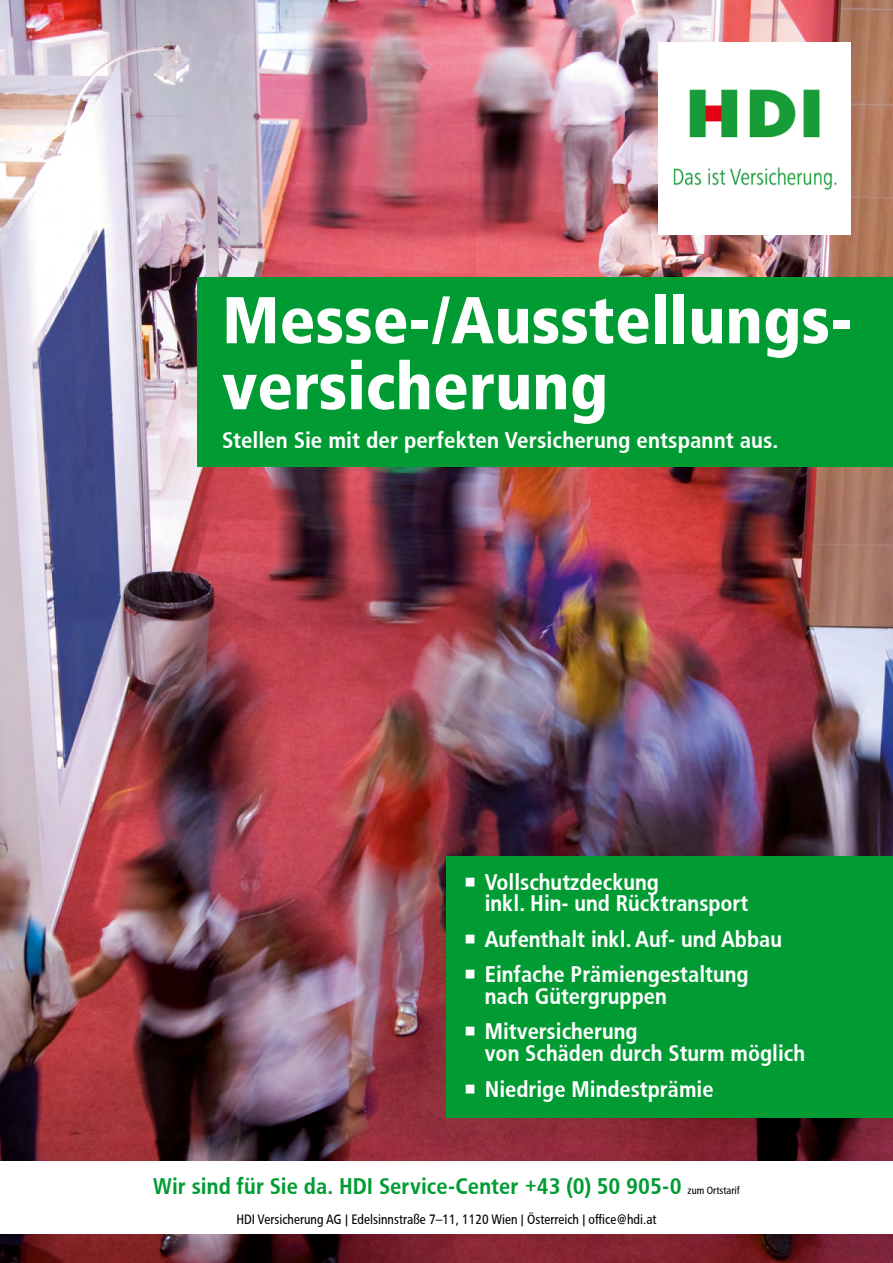
<style>
.page{position:relative;width:893px;height:1263px;background:#fff}
.page>*{position:absolute;margin:0;border:0;box-sizing:border-box;transform-origin:0 0}
.t1{font:66px/66px "HDI Gerling Sans Cond Black";color:#fff}
.t2{font:22.5px/21.6px "HDI Gerling Sans Cond Bold";color:#fff}
.t3{font:22.5px "HDI Gerling Sans Cond Bold";color:#009c33}
.t4{font:13.5px "HDI Gerling Sans Cond Regular";color:#000}
.s1{font-family:"HDI Gerling Sans Cond Regular";font-size:10.5px;color:#000}
</style>
<div class="page">
<img style="left:0;top:0;width:893px;height:1263px">
<div style="left:446px;top:856px;width:447px;height:262px;background:#009c33"></div>
<div style="left:0;top:1161px;width:893px;height:72px;background:#fff"></div>
<div style="left:198px;top:277px;width:695px;height:189px;background:#009c33"></div>
<img style="left:658px;top:43px;width:192px;height:191px">
<p class="t1" style="left:222px;top:288px;width:626px">Messe-/Ausstellungs&shy;versicherung</p>
<p class="t2" style="left:222px;top:430px;width:558px">Stellen Sie mit der perfekten Versicherung entspannt aus.</p>
<p class="t2" style="left:485px;top:871px;width:265px;text-indent:-21px">• Vollschutzdeckung<br>inkl. Hin- und Rücktransport</p>
<p class="t2" style="left:463px;top:928px;width:320px">• Aufenthalt inkl. Auf- und Abbau</p>
<p class="t2" style="left:485px;top:964px;width:265px;text-indent:-21px">• Einfache Prämiengestaltung nach Gütergruppen</p>
<p class="t2" style="left:485px;top:1021px;width:322px;text-indent:-21px">• Mitversicherung<br>von Schäden durch Sturm möglich</p>
<p class="t2" style="left:463px;top:1078px;width:252px">• Niedrige Mindestprämie</p>
<p class="t3" style="left:153px;top:1173px;width:588px">Wir sind für Sie da. HDI Service-Center +43 (0) 50 905-0 <span class="s1">zum Ortstarif</span></p>
<p class="t4" style="left:236px;top:1211px;width:422px">HDI Versicherung AG | Edelsinnstraße 7–11, 1120 Wien | Österreich | office@hdi.at</p>
</div>
